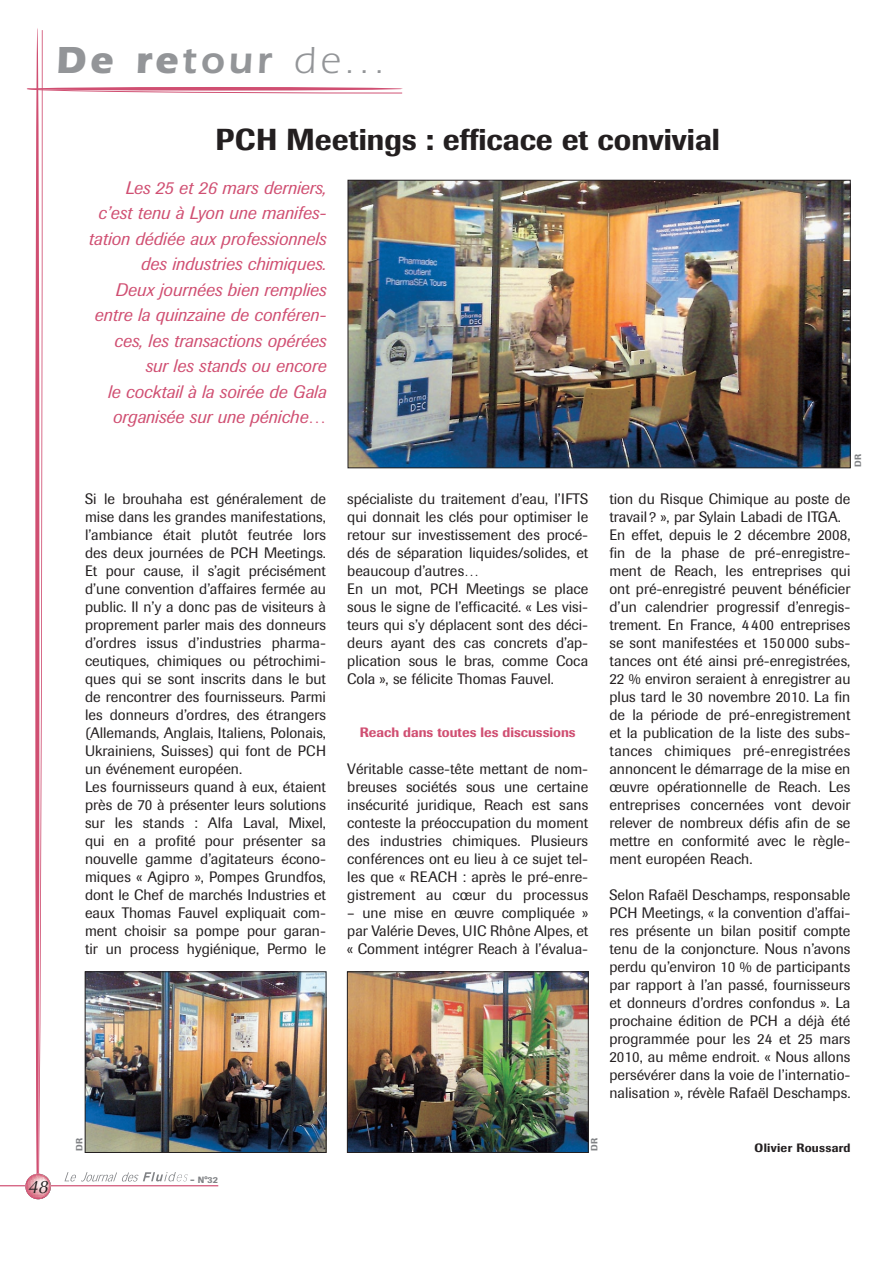
<style>
.page{position:relative;width:893px;height:1263px;background:#fff}
.page>*{position:absolute;margin:0;border:0;box-sizing:border-box;transform-origin:0 0}
.t1{font:39px "Itc Eras";color:#939598}
.t2{font:500 30px "Imago";color:#231f20}
.t3{font:italic 18px/25.5px "Imago";color:#d04f72;text-align:right}
.t4{font:italic 18px "Optima";color:#231f20}
.t5{font:15px/18px "Imago";color:#231f20}
.t6{font:500 13.5px "Imago";color:#d04f72}
.t7{font:500 12px "Imago";letter-spacing:.025em;color:#231f20}
.t8{font:500 9px "Imago";color:#808285}
.t9{font:500 9px "Imago";color:#808285}
.s1{font-weight:700}
.s2{font-weight:600}
.s3{font-size:10.5px}
</style>
<div class="page">
<hr style="left:0;top:1185px;width:218px;height:1px;background:#d04f72">
<svg style="left:25px;top:28px;width:378px;height:1171px"></svg>
<img style="left:350px;top:182px;width:498px;height:284px">
<div style="left:348px;top:180px;width:502px;height:288px;border:1px solid #231f20"></div>
<img style="left:87px;top:974px;width:237px;height:176px">
<div style="left:85px;top:972px;width:241px;height:180px;border:1px solid #231f20"></div>
<img style="left:349px;top:974px;width:237px;height:176px">
<div style="left:347px;top:972px;width:241px;height:180px;border:1px solid #231f20"></div>
<h1 class="t1" style="left:56px;top:39px;width:330px"><span class="s1">De re</span><span class="s2">tour</span> de...</h1>
<p class="t4" style="left:28px;top:1176px;width:22px">48</p>
<h2 class="t2" style="left:215px;top:121px;width:506px">PCH Meetings : efficace et convivial</h2>
<p class="t3" style="left:88px;top:175px;width:239px">Les 25 et 26 mars derniers, c’est tenu à Lyon une manifes&shy;tation dédiée aux professionnels des industries chimiques.<br>Deux journées bien remplies entre la quinzaine de conféren&shy;ces, les transactions opérées sur les stands ou encore<br>le cocktail à la soirée de Gala organisée sur une péniche…</p>
<p class="t8" style="left:853px;top:466px;width:14px;rotate:-90deg">DR</p>
<p class="t5" style="left:85px;top:490px;width:243px">Si le brouhaha est généralement de mise dans les grandes manifestations, l’ambiance était plutôt feutrée lors des deux journées de PCH Meetings.<br>Et pour cause, il s’agit précisément d’une convention d’affaires fermée au public. Il n’y a donc pas de visiteurs à proprement parler mais des donneurs d’ordres issus d’industries pharma&shy;ceutiques, chimiques ou pétrochimi&shy;ques qui se sont inscrits dans le but de rencontrer des fournisseurs. Parmi les donneurs d’ordres, des étrangers (Allemands, Anglais, Italiens, Polonais, Ukrainiens, Suisses) qui font de PCH un événement européen.<br>Les fournisseurs quand à eux, étaient près de 70 à présenter leurs solutions sur les stands : Alfa Laval, Mixel, qui en a profité pour présenter sa nouvelle gamme d’agitateurs écono&shy;miques « Agipro », Pompes Grundfos, dont le Chef de marchés Industries et eaux Thomas Fauvel expliquait com&shy;ment choisir sa pompe pour garan&shy;tir un process hygiénique, Permo le</p>
<p class="t5" style="left:347px;top:490px;width:242px">spécialiste du traitement d’eau, l’IFTS qui donnait les clés pour optimiser le retour sur investissement des procé&shy;dés de séparation liquides/solides, et beaucoup d’autres…<br>En un mot, PCH Meetings se place sous le signe de l’efficacité. « Les visi&shy;teurs qui s’y déplacent sont des déci&shy;deurs ayant des cas concrets d’ap&shy;plication sous le bras, comme Coca Cola », se félicite Thomas Fauvel.</p>
<p class="t6" style="left:360px;top:724px;width:217px">Reach dans toutes les discussions</p>
<p class="t5" style="left:347px;top:760px;width:243px;text-align:justify">Véritable casse-tête mettant de nom&shy;breuses sociétés sous une certaine insécurité juridique, Reach est sans conteste la préoccupation du moment des industries chimiques. Plusieurs conférences ont eu lieu à ce sujet tel&shy;les que « REACH : après le pré-enre&shy;gistrement au cœur du processus</p>
<p class="t5" style="left:347px;top:904px;width:242px;text-align:justify">– une mise en œuvre compliquée » par Valérie Deves, UIC Rhône Alpes, et « Comment intégrer Reach à l’évalua-</p>
<p class="t5" style="left:609px;top:490px;width:243px">tion du Risque Chimique au poste de travail ? », par Sylain Labadi de ITGA.<br>En effet, depuis le 2 décembre 2008, fin de la phase de pré-enregistre&shy;ment de Reach, les entreprises qui ont pré-enregistré peuvent bénéficier d’un calendrier progressif d’enregis&shy;trement. En France, 4 400 entreprises se sont manifestées et 150000 subs&shy;tances ont été ainsi pré-enregistrées, 22 % environ seraient à enregistrer au plus tard le 30 novembre 2010. La fin de la période de pré-enregistrement et la publication de la liste des subs&shy;tances chimiques pré-enregistrées annoncent le démarrage de la mise en œuvre opérationnelle de Reach. Les entreprises concernées vont devoir relever de nombreux défis afin de se mettre en conformité avec le règle&shy;ment européen Reach.</p>
<p class="t5" style="left:609px;top:886px;width:242px;text-align:justify">Selon Rafaël Deschamps, responsable PCH Meetings, « la convention d’affai&shy;res présente un bilan positif compte tenu de la conjoncture. Nous n’avons perdu qu’environ 10 % de participants par rapport à l’an passé, fournisseurs et donneurs d’ordres confondus ». La prochaine édition de PCH a déjà été programmée pour les 24 et 25 mars 2010, au même endroit. « Nous allons persévérer dans la voie de l’internatio&shy;nalisation », révèle Rafaël Deschamps.</p>
<p class="t8" style="left:74px;top:1150px;width:14px;rotate:-90deg">DR</p>
<p class="t8" style="left:589px;top:1150px;width:14px;rotate:-90deg">DR</p>
<p class="t9" style="left:190px;top:1174px;width:29px"><span class="s3">-</span> N°32</p>
<p class="t7" style="left:755px;top:1141px;width:97px">Olivier Roussard</p>
</div>
